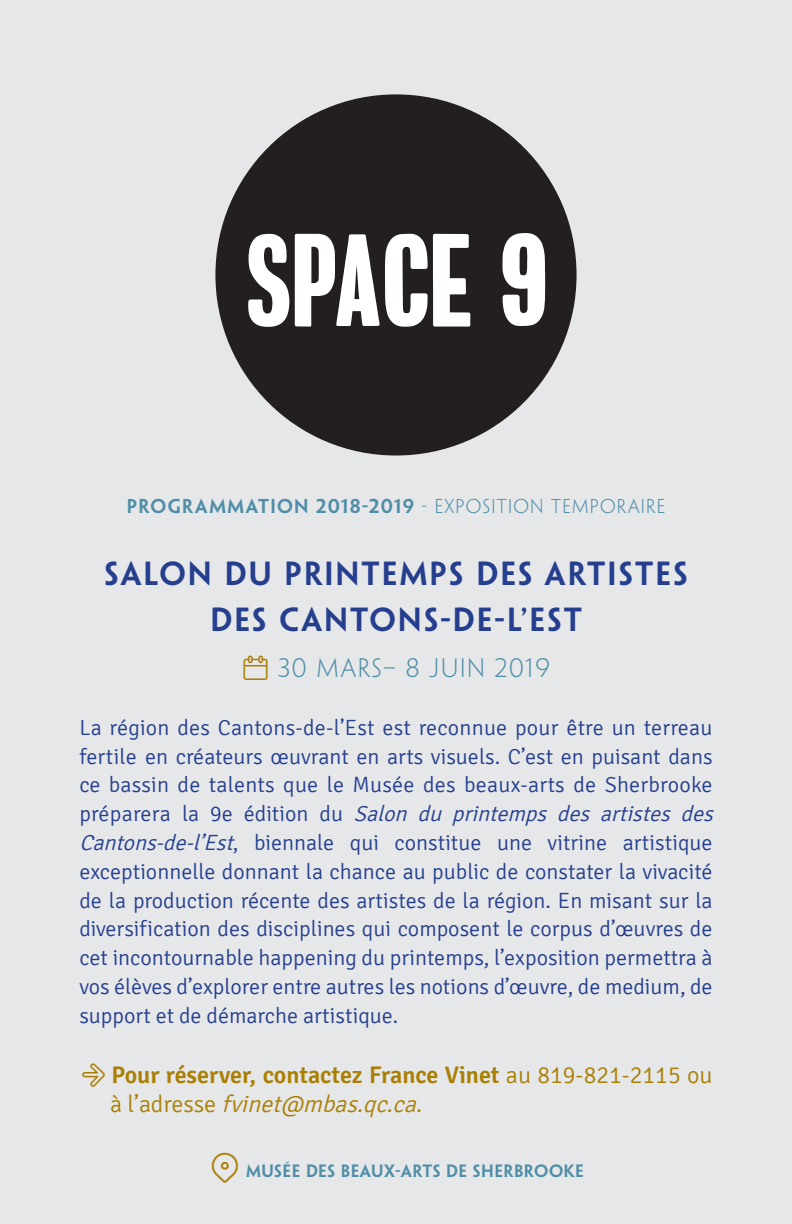
<style>
.page{position:relative;width:792px;height:1224px;background:#fff}
.page>*{position:absolute;margin:0;border:0;box-sizing:border-box;transform-origin:0 0}
.t1{font:134px "Alberto";color:#fff}
.t2{font:600 30px/46px "Penumbra Sans Std";letter-spacing:.07em;color:#253f8e;text-align:center}
.t3{font:600 24px/28.8px "Signika";color:#aa8004}
.t4{font:300 24px "Penumbra Sans Std";letter-spacing:.07em;color:#4f8ea7}
.t5{font:300 22px/28.8px "Signika";color:#253f8e}
.t6{font:600 18px "Penumbra Sans Std";letter-spacing:.07em;color:#4f8ea7}
.t7{font:600 16px "Penumbra Flare Std";letter-spacing:.03em;color:#4f8ea7}
.s1{font-weight:300}
.s2{font-style:italic}
.s3{font-weight:300;font-style:italic}
</style>
<div class="page">
<div style="left:0;top:0;width:773px;height:1224px;background:#e6e7e9"></div>
<div style="left:773px;top:0;width:19px;height:1224px;background:#e6e7e9"></div>
<div style="left:215px;top:94px;width:362px;height:362px;background:#231f20;border-radius:50%"></div>
<svg style="left:244px;top:656px;width:24px;height:24px"></svg>
<svg style="left:82px;top:1063px;width:23px;height:24px"></svg>
<svg style="left:212px;top:1152px;width:26px;height:30px"></svg>
<p class="t1" style="left:245px;top:213px;width:304px">SPACE 9</p>
<p class="t6" style="left:127px;top:495px;width:540px">PROGRAMMATION 2018-2019 <span class="s1">- EXPOSITION TEMPORAIRE</span></p>
<p class="t2" style="left:104px;top:551px;width:585px">SALON DU PRINTEMPS DES ARTISTES<br>DES CANTONS-DE-L’EST</p>
<p class="t4" style="left:278px;top:654px;width:273px">30 MARS– 8 JUIN 2019</p>
<p class="t5" style="left:79px;top:713px;width:641px">La région des Cantons-de-l’Est est reconnue pour être un terreau fertile en créateurs œuvrant en arts visuels. C’est en puisant dans ce bassin de talents que le Musée des beaux-arts de Sherbrooke p r é p a r e r a l a 9 e é d i t i o n d u <span class="s2">Salon du printemps des artistes des Cantons-de-l’Est</span>, biennale qui constitue une vitrine artistique exceptionnelle donnant la chance au public de constater la vivacité de la production récente des artistes de la région. En misant sur la diversification des disciplines qui composent le corpus d’œuvres de cet incontournable happening du printemps, l’exposition permettra à vos élèves d’explorer entre autres les notions d’œuvre, de medium, de support et de démarche artistique.</p>
<p class="t3" style="left:110px;top:1061px;width:604px">Pour réserver, contactez France Vinet <span class="s1">au 819-821-2115 ou à l ’ a d r e s s e</span> <span class="s3">fvinet@mbas.qc.ca.</span></p>
<p class="t7" style="left:246px;top:1161px;width:339px">MUSÉE DES BEAUX-ARTS DE SHERBROOKE</p>
</div>
